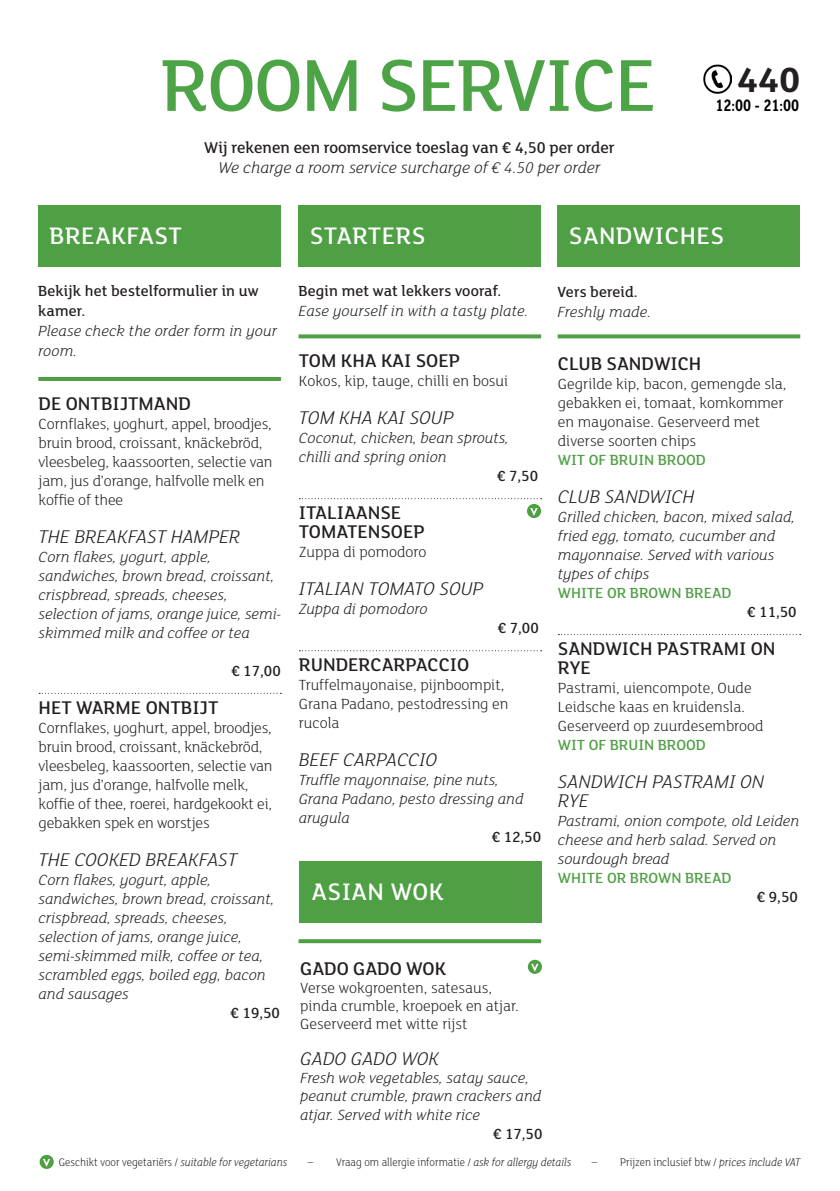
<style>
.page{position:relative;width:840px;height:1191px;background:#fff}
.page>*{position:absolute;margin:0;border:0;box-sizing:border-box;transform-origin:0 0}
.t1{font:500 80px "FS Lola";letter-spacing:-.02em;color:#4da446}
.t2{font:700 38px "FS Lola";color:#231f20}
.t3{font:500 26px "FS Lola";letter-spacing:.02em;color:#fff}
.t4{font:italic 300 20px/19px "FS Lola";color:#231f20}
.t5{font:500 20px/19px "FS Lola";color:#231f20}
.t6{font:700 18px "FS Lola";color:#000001;scale:.8 1}
.t7{font:500 17px "FS Lola";color:#231f20}
.t8{font:italic 300 17px "FS Lola";color:#231f20}
.t9{font:italic 300 16px/19px "FS Lola";color:#231f20}
.t10{font:300 16px/19px "FS Lola";letter-spacing:-.01em;color:#231f20}
.t11{font:16px/19px "FS Lola Light Regular";color:#231f20}
.t12{font:500 16px/20px "FS Lola";letter-spacing:.005em;color:#231f20}
.t13{font:500 16px "FS Lola";color:#4f9f45}
.t14{font:300 12px "FS Lola";color:#231f20;scale:.92 1}
.s1{font-style:italic}
</style>
<div class="page">
<img style="left:703px;top:65px;width:28px;height:28px">
<svg style="left:40px;top:1154px;width:14px;height:15px"></svg>
<div style="left:38px;top:205px;width:243px;height:61px;background:#4f9f45"></div>
<hr style="left:38px;top:377px;width:243px;height:4px;background:#4f9f45">
<svg style="left:39px;top:693px;width:242px;height:1px"></svg>
<div style="left:298px;top:205px;width:243px;height:61px;background:#4f9f45"></div>
<svg style="left:298px;top:334px;width:243px;height:4px"></svg>
<svg style="left:299px;top:650px;width:242px;height:1px"></svg>
<div style="left:557px;top:205px;width:242px;height:61px;background:#4f9f45"></div>
<svg style="left:557px;top:334px;width:242px;height:4px"></svg>
<svg style="left:558px;top:634px;width:242px;height:1px"></svg>
<svg style="left:299px;top:498px;width:242px;height:20px"></svg>
<div style="left:299px;top:861px;width:242px;height:61px;background:#4f9f45"></div>
<svg style="left:298px;top:939px;width:243px;height:4px"></svg>
<svg style="left:527px;top:959px;width:14px;height:15px"></svg>
<h1 class="t1" style="left:161px;top:33px;width:496px">ROOM SERVICE</h1>
<p class="t7" style="left:204px;top:136px;width:412px">Wij rekenen een roomservice toeslag van € 4,50 per order</p>
<p class="t8" style="left:218px;top:157px;width:383px">We charge a room service surcharge of € 4.50 per order</p>
<h2 class="t2" style="left:736px;top:54px;width:65px">440</h2>
<p class="t6" style="left:715px;top:93px;width:106px">12:00 - 21:00</p>
<h3 class="t3" style="left:50px;top:218px;width:134px">BREAKFAST</h3>
<p class="t12" style="left:38px;top:280px;width:222px">Bekijk het bestelformulier in uw kamer.</p>
<p class="t9" style="left:38px;top:320px;width:240px;line-height:20px">Please check the order form in your room.</p>
<p class="t5" style="left:39px;top:393px;width:154px">DE ONTBIJTMAND</p>
<p class="t10" style="left:39px;top:413px;width:235px">Cornflakes, yoghurt, appel, broodjes, bruin brood, croissant, knäckebröd, vleesbeleg, kaassoorten, selectie van jam, jus d’orange, halfvolle melk en koffie of thee</p>
<p class="t4" style="left:39px;top:526px;width:203px">THE BREAKFAST HAMPER</p>
<p class="t9" style="left:39px;top:546px;width:244px">Corn flakes, yogurt, apple, sandwiches, brown bread, croissant, crispbread, spreads, cheeses, selection of jams, orange juice, semi&shy;skimmed milk and coffee or tea</p>
<p class="t12" style="left:231px;top:660px;width:51px">€ 17,00</p>
<p class="t5" style="left:39px;top:697px;width:181px">HET WARME ONTBIJT</p>
<p class="t10" style="left:39px;top:717px;width:235px">Cornflakes, yoghurt, appel, broodjes, bruin brood, croissant, knäckebröd, vleesbeleg, kaassoorten, selectie van jam, jus d’orange, halfvolle melk, koffie of thee, roerei, hardgekookt ei, gebakken spek en worstjes</p>
<p class="t4" style="left:39px;top:849px;width:200px">THE COOKED BREAKFAST</p>
<p class="t9" style="left:39px;top:869px;width:237px">Corn flakes, yogurt, apple, sandwiches, brown bread, croissant, crispbread, spreads, cheeses, selection of jams, orange juice, semi-skimmed milk, coffee or tea, scrambled eggs, boiled egg, bacon and sausages</p>
<p class="t12" style="left:230px;top:1002px;width:51px">€ 19,50</p>
<h3 class="t3" style="left:310px;top:218px;width:117px">STARTERS</h3>
<h3 class="t3" style="left:568px;top:218px;width:156px">SANDWICHES</h3>
<p class="t12" style="left:298px;top:280px;width:204px">Begin met wat lekkers vooraf.</p>
<p class="t9" style="left:298px;top:301px;width:231px">Ease yourself in with a tasty plate.</p>
<p class="t5" style="left:298px;top:350px;width:162px">TOM KHA KAI SOEP</p>
<p class="t11" style="left:298px;top:372px;width:211px">Kokos, kip, tauge, chilli en bosui</p>
<p class="t4" style="left:298px;top:407px;width:156px">TOM KHA KAI SOUP</p>
<p class="t9" style="left:298px;top:428px;width:211px">Coconut, chicken, bean sprouts, chilli and spring onion</p>
<p class="t12" style="left:497px;top:465px;width:42px">€ 7,50</p>
<p class="t5" style="left:298px;top:502px;width:127px">ITALIAANSE<br>TOMATENSOEP</p>
<p class="t10" style="left:298px;top:542px;width:129px">Zuppa di pomodoro</p>
<p class="t4" style="left:298px;top:578px;width:186px">ITALIAN TOMATO SOUP</p>
<p class="t9" style="left:298px;top:599px;width:130px">Zuppa di pomodoro</p>
<p class="t12" style="left:497px;top:617px;width:42px">€ 7,00</p>
<p class="t5" style="left:298px;top:654px;width:172px">RUNDERCARPACCIO</p>
<p class="t10" style="left:298px;top:675px;width:211px">Truffelmayonaise, pijnboompit,<br>Grana Padano, pestodressing en rucola</p>
<p class="t4" style="left:298px;top:749px;width:140px">BEEF CARPACCIO</p>
<p class="t9" style="left:298px;top:770px;width:226px">Truffle mayonnaise, pine nuts,<br>Grana Padano, pesto dressing and arugula</p>
<p class="t12" style="left:491px;top:826px;width:51px">€ 12,50</p>
<p class="t12" style="left:557px;top:281px;width:82px">Vers bereid.</p>
<p class="t9" style="left:557px;top:302px;width:95px">Freshly made.</p>
<p class="t5" style="left:557px;top:353px;width:145px">CLUB SANDWICH</p>
<p class="t11" style="left:557px;top:374px;width:230px">Gegrilde kip, bacon, gemengde sla, gebakken ei, tomaat, komkommer en mayonaise. Geserveerd met diverse soorten chips</p>
<p class="t13" style="left:557px;top:449px;width:149px">WIT OF BRUIN BROOD</p>
<p class="t4" style="left:557px;top:486px;width:138px">CLUB SANDWICH</p>
<p class="t9" style="left:557px;top:506px;width:238px">Grilled chicken, bacon, mixed salad, fried egg, tomato, cucumber and mayonnaise. Served with various types of chips</p>
<p class="t13" style="left:557px;top:582px;width:175px">WHITE OR BROWN BREAD</p>
<p class="t12" style="left:746px;top:601px;width:51px">€ 11,50</p>
<p class="t5" style="left:557px;top:638px;width:219px">SANDWICH PASTRAMI ON<br>RYE</p>
<p class="t10" style="left:557px;top:677px;width:207px">Pastrami, uiencompote, Oude<br>Leidsche kaas en kruidensla.<br>Geserveerd op zuurdesembrood</p>
<p class="t13" style="left:557px;top:734px;width:149px">WIT OF BRUIN BROOD</p>
<p class="t4" style="left:557px;top:771px;width:208px">SANDWICH PASTRAMI ON<br>RYE</p>
<p class="t9" style="left:557px;top:810px;width:243px">Pastrami, onion compote, old Leiden cheese and herb salad. Served on sourdough bread</p>
<p class="t13" style="left:557px;top:867px;width:175px">WHITE OR BROWN BREAD</p>
<h3 class="t3" style="left:311px;top:874px;width:134px">ASIAN WOK</h3>
<p class="t12" style="left:756px;top:886px;width:42px">€ 9,50</p>
<p class="t5" style="left:300px;top:958px;width:147px">GADO GADO WOK</p>
<p class="t10" style="left:300px;top:978px;width:220px;line-height:18px">Verse wokgroenten, satesaus, pinda crumble, kroepoek en atjar.<br>Geserveerd met witte rijst</p>
<p class="t4" style="left:300px;top:1048px;width:140px">GADO GADO WOK</p>
<p class="t9" style="left:300px;top:1067px;width:242px;line-height:18.4px">Fresh wok vegetables, satay sauce, peanut crumble, prawn crackers and atjar. Served with white rice</p>
<p class="t12" style="left:493px;top:1123px;width:51px">€ 17,50</p>
<p class="t14" style="left:59px;top:1154px;width:250px">Geschikt voor vegetariërs / <span class="s1">suitable for vegetarians</span></p>
<p class="t14" style="left:307px;top:1154px;width:288px">– Vraag om allergie informatie / <span class="s1">ask for allergy details</span></p>
<p class="t14" style="left:591px;top:1154px;width:228px">– Prijzen inclusief btw / <span class="s1">prices include VAT</span></p>
</div>
